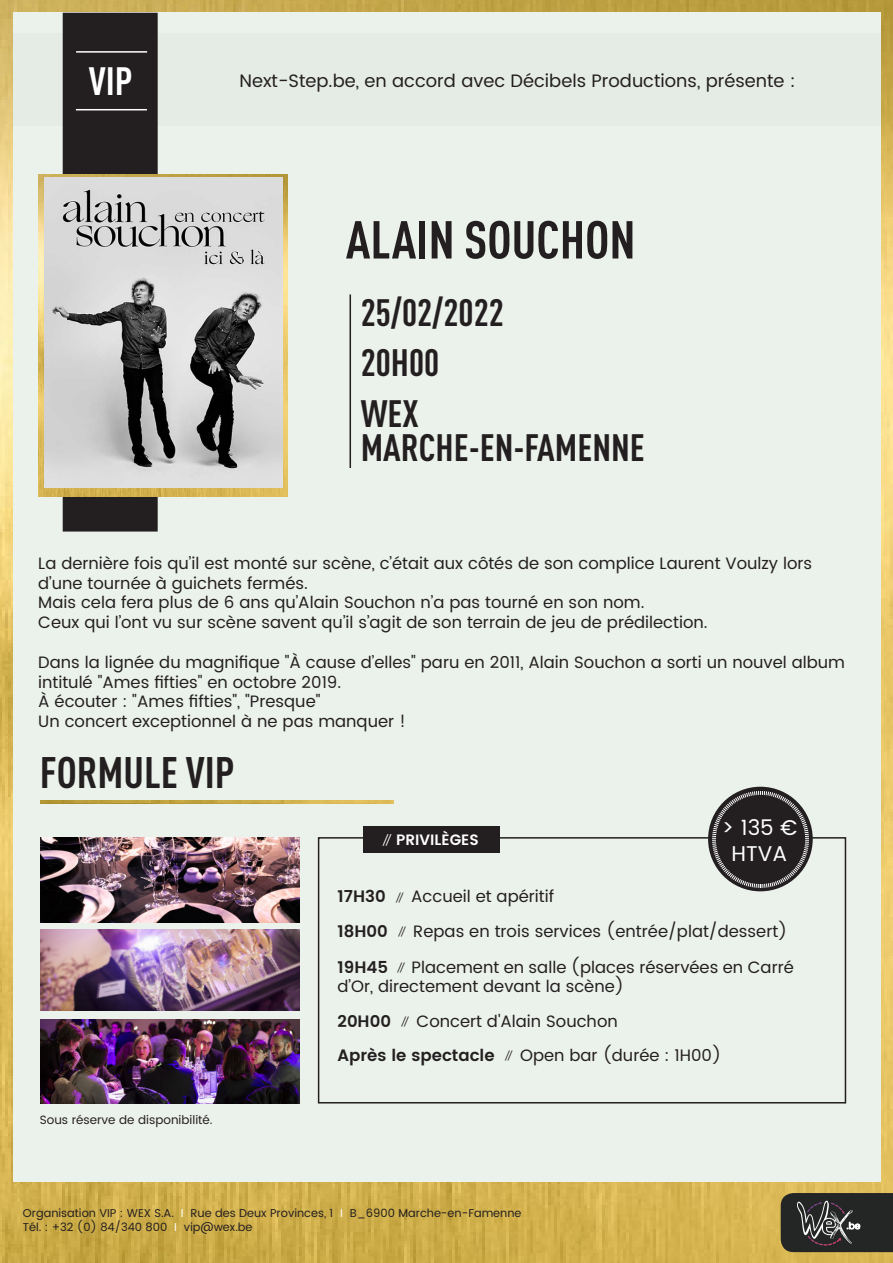
<style>
.page{position:relative;width:893px;height:1263px;background:#fff}
.page>*{position:absolute;margin:0;border:0;box-sizing:border-box;transform-origin:0 0}
.t1{font:700 52.5px "DIN Cond";color:#231f20}
.t2{font:700 43.5px "DIN Cond";color:#231f20}
.t3{font:700 39px "DIN Cond";color:#fff}
.t4{font:700 37.65px/33.2px "DIN Cond";color:#231f20}
.t5{font:21.3px/25.7px "Poppins";color:#fff;text-align:center}
.t6{font:18px "Poppins";color:#231f20}
.t7{font:16.5px/19.8px "Poppins";color:#231f20}
.t8{font:600 15px "Poppins";color:#fff}
.t9{font:12px "Poppins";color:#231f20}
.t10{font:11.4px "Poppins";color:#231f20}
.s1{font-weight:400;font-style:italic;font-size:10.5px}
.s2{font-weight:600}
.s3{font-style:italic;font-size:9px}
.s4{color:#fff}
</style>
<div class="page">
<img style="left:0;top:0;width:893px;height:1263px">
<div style="left:13px;top:13px;width:867px;height:1169px;background:#ebf1eb"></div>
<div style="left:318px;top:837px;width:528px;height:266px;border:2px solid #231f20"></div>
<div style="left:13px;top:34px;width:867px;height:92px;background:#e5ebe5"></div>
<svg style="left:781px;top:1193px;width:112px;height:59px"></svg>
<div style="left:63px;top:14px;width:94px;height:517px;background:#231f20"></div>
<div style="left:63px;top:13px;width:95px;height:518px;border:2px solid #231f20"></div>
<img style="left:41px;top:800px;width:353px;height:3px">
<img style="left:40px;top:1019px;width:260px;height:84px">
<img style="left:40px;top:837px;width:260px;height:85px">
<img style="left:40px;top:930px;width:260px;height:81px">
<img style="left:39px;top:174px;width:248px;height:322px">
<hr style="left:76px;top:51px;width:71px;height:2px;background:#fff">
<hr style="left:76px;top:109px;width:71px;height:1px;background:#fff">
<div style="left:364px;top:826px;width:136px;height:27px;background:#231f20"></div>
<hr style="left:350px;top:294px;width:1px;height:174px;background:#231f20">
<div style="left:708px;top:787px;width:105px;height:104px;border:2px solid #231f20;border-radius:50%"></div>
<svg style="left:711px;top:790px;width:99px;height:99px"></svg>
<img style="left:44px;top:177px;width:238px;height:311px">
<p class="t3" style="left:89px;top:58px;width:45px">VIP</p>
<p class="t6" style="left:239px;top:68px;width:557px">Next-Step.be, en accord avec Décibels Productions, présente :</p>
<p class="t1" style="left:346px;top:208px;width:291px">ALAIN SOUCHON</p>
<p class="t4" style="left:361px;top:295px;width:145px">25/02/2022</p>
<p class="t4" style="left:361px;top:345px;width:80px">20H00</p>
<p class="t4" style="left:361px;top:396px;width:286px">WEX<br>MARCHE-EN-FAMENNE</p>
<p class="t7" style="left:38px;top:554px;width:775px">La dernière fois qu’il est monté sur scène, c’était aux côtés de son complice Laurent Voulzy lors d’une tournée à guichets fermés.</p>
<p class="t7" style="left:38px;top:593px;width:608px">Mais cela fera plus de 6 ans qu’Alain Souchon n’a pas tourné en son nom.</p>
<p class="t7" style="left:38px;top:613px;width:671px">Ceux qui l’ont vu sur scène savent qu’il s’agit de son terrain de jeu de prédilection.</p>
<p class="t7" style="left:38px;top:653px;width:808px">Dans la lignée du magnifique "À cause d’elles" paru en 2011, Alain Souchon a sorti un nouvel album intitulé "Ames fifties" en octobre 2019.</p>
<p class="t7" style="left:38px;top:692px;width:284px">À écouter : "Ames fifties", "Presque"</p>
<p class="t7" style="left:38px;top:712px;width:369px">Un concert exceptionnel à ne pas manquer !</p>
<p class="t2" style="left:40px;top:746px;width:197px">FORMULE VIP</p>
<p class="t9" style="left:40px;top:1110px;width:174px">Sous réserve de disponibilité.</p>
<p class="t8" style="left:382px;top:829px;width:98px"><span class="s1">//</span> PRIVILÈGES</p>
<p class="t5" style="left:721px;top:816px;width:77px">&gt; 135 €<br>HTVA</p>
<p class="t7" style="left:338px;top:887px;width:218px"><span class="s2">17H30</span> <span class="s3">//</span> Accueil et apéritif</p>
<p class="t7" style="left:338px;top:922px;width:452px"><span class="s2">18H00</span> <span class="s3">//</span> Repas en trois services (entrée/plat/dessert)</p>
<p class="t7" style="left:338px;top:957px;width:458px"><span class="s2">19H45</span> <span class="s3">//</span> Placement en salle (places réservées en Carré</p>
<p class="t7" style="left:338px;top:977px;width:288px">d’Or, directement devant la scène)</p>
<p class="t7" style="left:338px;top:1011px;width:282px"><span class="s2">20H00</span> <span class="s3">//</span> Concert d'Alain Souchon</p>
<p class="t7" style="left:338px;top:1045px;width:385px"><span class="s2">Après le spectacle</span> <span class="s3">//</span> Open bar (durée : 1H00)</p>
<p class="t10" style="left:23px;top:1205px;width:500px">Organisation VIP : WEX S.A. <span class="s4">I</span> Rue des Deux Provinces, 1 <span class="s4">I</span> B_6900 Marche-en-Famenne</p>
<p class="t10" style="left:23px;top:1219px;width:231px">Tél. : +32 (0) 84/340 800 <span class="s4">I</span> vip@wex.be</p>
</div>
